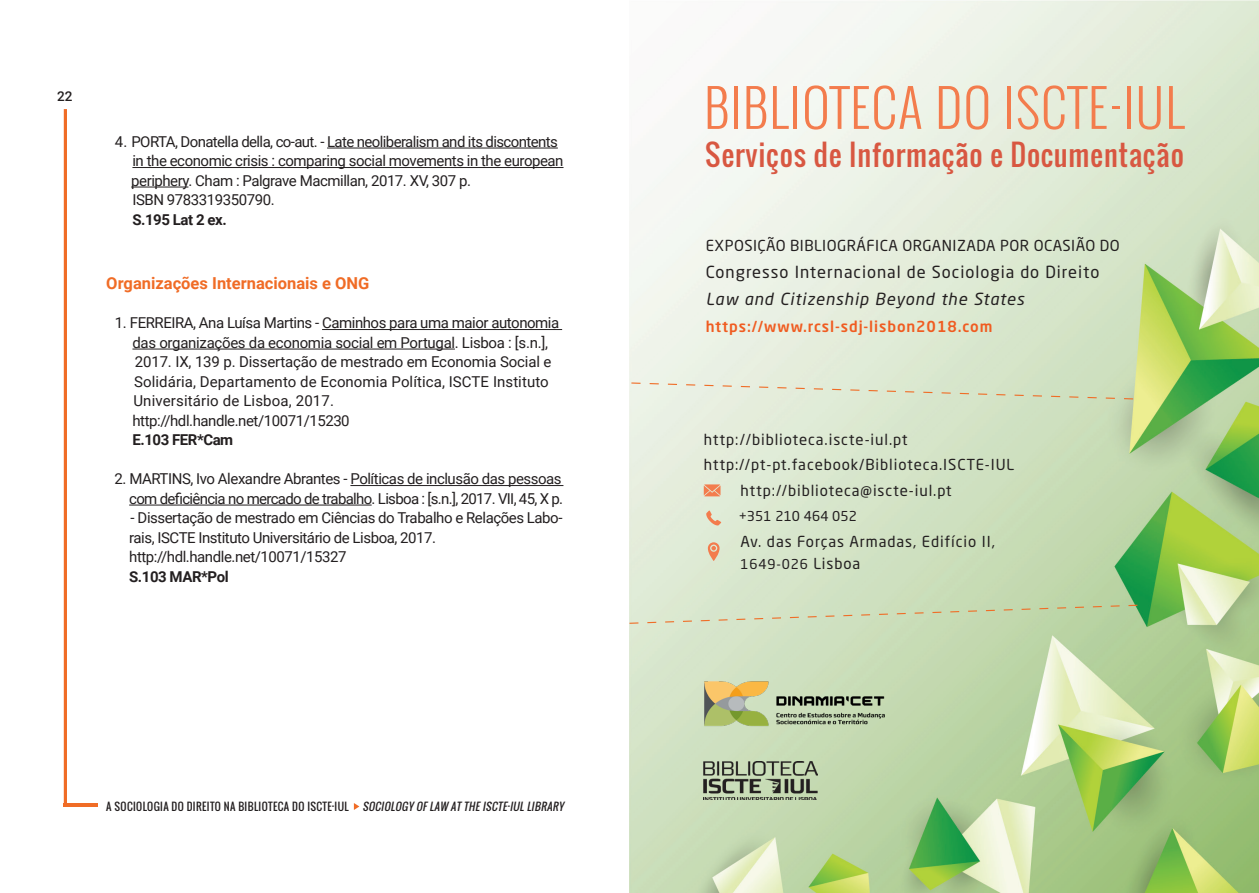
<style>
.page{position:relative;width:1259px;height:893px;background:#fff}
.page>*{position:absolute;margin:0;border:0;box-sizing:border-box;transform-origin:0 0}
.t1{font:300 51px "Oswald";letter-spacing:.025em;color:#f37c4d}
.t2{font:28.5px "Oswald";letter-spacing:.03em;color:#d85741}
.t3{font:16.5px "Neo Sans Std";letter-spacing:.06em;color:#231f20}
.t4{font:italic 16.5px "Neo Sans Std";letter-spacing:.06em;color:#231f20}
.t5{font:700 16.5px "Roboto";color:#f06c26}
.t6{font:15px "Roboto";letter-spacing:-.03em;color:#231f20}
.t7{font:15px "Neo Sans Std";letter-spacing:.06em;color:#231f20}
.t8{font:15px "Roboto";letter-spacing:.005em;color:#231f20}
.t9{font:15px "Roboto";letter-spacing:-.01em;color:#231f20}
.t10{font:15px "Neo Sans Std";letter-spacing:.03em;color:#231f20}
.t11{font:700 15px "Roboto";letter-spacing:-.03em;color:#231f20}
.t12{font:500 15px "Neo Sans Std";letter-spacing:.06em;color:#f05c21}
.t13{font:15px "Roboto";letter-spacing:.01em;color:#231f20}
.t14{font:13.5px "Neo Sans Std";letter-spacing:.01em;color:#231f20}
.t15{font:500 13.5px "Roboto";color:#231f20}
.t16{font:10.5px "Oswald";letter-spacing:.035em;color:#231f20}
.t17{font:italic 10.5px "Oswald";color:#231f20}
.s1{color:#fff}
.s2{font-size:15px}
</style>
<div class="page">
<hr style="left:327px;top:148px;width:231px;height:1px;background:#231f20">
<hr style="left:132px;top:167px;width:431px;height:1px;background:#231f20">
<hr style="left:131px;top:187px;width:57px;height:1px;background:#231f20">
<hr style="left:322px;top:329px;width:240px;height:1px;background:#231f20">
<hr style="left:132px;top:349px;width:323px;height:1px;background:#231f20">
<hr style="left:350px;top:485px;width:213px;height:1px;background:#231f20">
<hr style="left:129px;top:505px;width:243px;height:1px;background:#231f20">
<svg style="left:64px;top:109px;width:34px;height:697px"></svg>
<svg style="left:354px;top:803px;width:5px;height:7px"></svg>
<img style="left:629px;top:0;width:630px;height:893px">
<img style="left:694px;top:672px;width:201px;height:63px">
<img style="left:704px;top:761px;width:113px;height:39px">
<svg style="left:708px;top:542px;width:11px;height:19px"></svg>
<svg style="left:704px;top:484px;width:16px;height:12px"></svg>
<svg style="left:706px;top:511px;width:15px;height:14px"></svg>
<svg style="left:629px;top:604px;width:509px;height:20px;background:#ccdab6"></svg>
<svg style="left:630px;top:382px;width:504px;height:18px;background:#dce4cc"></svg>
<p class="t15" style="left:57px;top:87px;width:17px">22</p>
<p class="t6" style="left:106px;top:131px;width:453px"><span class="s1">0</span>4. PORTA, Donatella della, co-aut. - Late neoliberalism and its discontents</p>
<p class="t6" style="left:132px;top:151px;width:433px">in the economic crisis : comparing social movements in the european</p>
<p class="t6" style="left:131px;top:170px;width:341px">periphery. Cham : Palgrave Macmillan, 2017. XV, 307 p.</p>
<p class="t6" style="left:132px;top:190px;width:144px">ISBN 9783319350790.</p>
<p class="t11" style="left:132px;top:209px;width:96px">S.195 Lat 2 ex.</p>
<p class="t5" style="left:106px;top:272px;width:265px">Organizações Internacionais e ONG</p>
<p class="t6" style="left:106px;top:313px;width:454px"><span class="s1">0</span>1. FERREIRA, Ana Luísa Martins - Caminhos para uma maior autonomia</p>
<p class="t6" style="left:132px;top:332px;width:417px">das organizações da economia social em Portugal. Lisboa : [s.n.],</p>
<p class="t9" style="left:135px;top:352px;width:418px">2017. IX, 139 p. Dissertação de mestrado em Economia Social e</p>
<p class="t8" style="left:134px;top:371px;width:416px">Solidária, Departamento de Economia Política, ISCTE Instituto</p>
<p class="t13" style="left:133px;top:391px;width:202px">Universitário de Lisboa, 2017.</p>
<p class="t6" style="left:132px;top:410px;width:219px">http://hdl.handle.net/10071/15230</p>
<p class="t11" style="left:132px;top:430px;width:102px">E.103 FER*Cam</p>
<p class="t6" style="left:106px;top:469px;width:457px"><span class="s1">0</span>2. MARTINS, Ivo Alexandre Abrantes - Políticas de inclusão das pessoas</p>
<p class="t6" style="left:129px;top:488px;width:435px">com deficiência no mercado de trabalho. Lisboa : [s.n.], 2017. VII, 45, X p.</p>
<p class="t6" style="left:131px;top:508px;width:433px">- Dissertação de mestrado em Ciências do Trabalho e Relações Labo-</p>
<p class="t6" style="left:129px;top:527px;width:308px">rais, ISCTE Instituto Universitário de Lisboa, 2017.</p>
<p class="t6" style="left:129px;top:547px;width:219px">http://hdl.handle.net/10071/15327</p>
<p class="t11" style="left:129px;top:566px;width:101px">S.103 MAR*Pol</p>
<p class="t16" style="left:106px;top:799px;width:244px">A SOCIOLOGIA DO DIREITO NA BIBLIOTECA DO ISCTE-IUL</p>
<p class="t17" style="left:362px;top:799px;width:205px">SOCIOLOGY OF LAW AT THE ISCTE-IUL LIBRARY</p>
<p class="t1" style="left:704px;top:70px;width:482px">BIBLIOTECA DO ISCTE-IUL</p>
<p class="t2" style="left:705px;top:134px;width:480px">Serviços de Informação e Documentação</p>
<p class="t10" style="left:706px;top:236px;width:415px">EXPOSIÇÃO BIBLIOGRÁFICA ORGANIZADA POR OCASIÃO DO</p>
<p class="t3" style="left:706px;top:262px;width:395px">Congresso Internacional de Sociologia do Direito</p>
<p class="t4" style="left:706px;top:289px;width:320px">Law and Citizenship Beyond the States</p>
<p class="t12" style="left:706px;top:317px;width:288px">https://www.rcsl-sdj-lisbon2018.com</p>
<p class="t7" style="left:703px;top:430px;width:205px">http://biblioteca.iscte-iul.pt</p>
<p class="t7" style="left:703px;top:456px;width:312px">http://pt-pt.facebook/Biblioteca.ISCTE-IUL</p>
<p class="t7" style="left:740px;top:481px;width:213px">http://biblioteca@iscte-iul.pt</p>
<p class="t14" style="left:738px;top:508px;width:120px">+351 210 464 052</p>
<p class="t7" style="left:740px;top:532px;width:256px">Av. das Forças Armadas, Edifício II,</p>
<p class="t14" style="left:740px;top:556px;width:121px">1649-026 <span class="s2">Lisboa</span></p>
</div>
